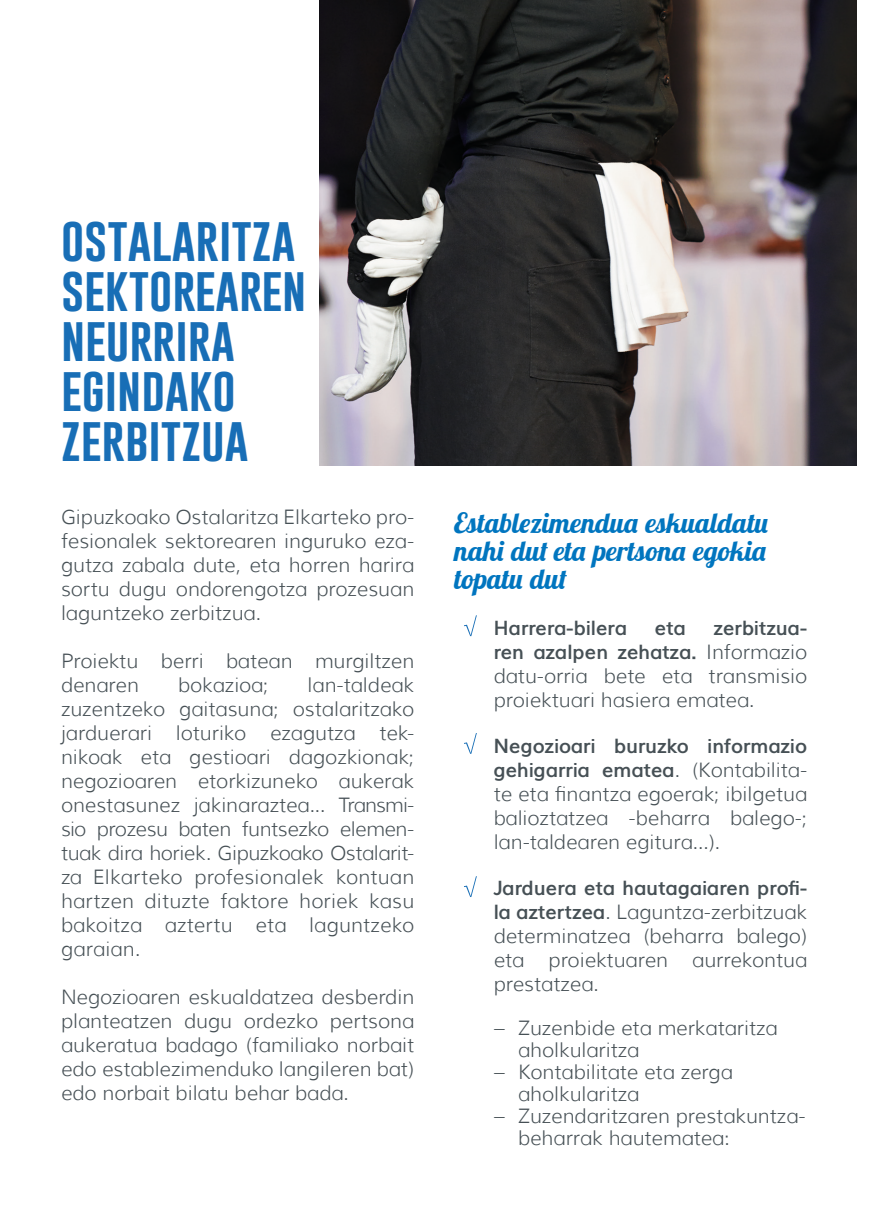
<style>
.page{position:relative;width:874px;height:1225px;background:#fff}
.page>*{position:absolute;margin:0;border:0;box-sizing:border-box;transform-origin:0 0}
.t1{font:46px/50px "Gobold";color:#186eb6}
.Destacado{font:italic 700 28px/28px "Lobster Two";color:#0075bf;text-align:justify}
.texto_sangrado{font:300 20px/24px "Muli";color:#465055;text-align:justify}
.texto_sangrado-2{font:700 20px "Muli";color:#465055}
.s1{font-weight:700}
</style>
<div class="page">
<img style="left:319px;top:0;width:537px;height:466px">
<svg style="left:464px;top:615px;width:12px;height:21px"></svg>
<svg style="left:464px;top:733px;width:12px;height:21px"></svg>
<svg style="left:464px;top:876px;width:12px;height:21px"></svg>
<p class="t1" style="left:61px;top:214px;width:247px">OSTALARITZA<br>SEKTOREAREN</p>
<p class="t1" style="left:61px;top:314px;width:175px">NEURRIRA</p>
<p class="t1" style="left:61px;top:364px;width:176px">EGINDAKO</p>
<p class="t1" style="left:61px;top:414px;width:189px">ZERBITZUA</p>
<p class="texto_sangrado" style="left:61px;top:505px;width:354px">Gipuzkoako Ostalaritza Elkarteko pro&shy;fesionalek sektorearen inguruko eza&shy;gutza zabala dute, eta horren harira sortu dugu ondorengotza prozesuan laguntzeko zerbitzua.</p>
<p class="texto_sangrado" style="left:61px;top:649px;width:354px">Proiektu berri batean murgiltzen denaren</p>
<p class="texto_sangrado" style="left:61px;top:673px;width:354px;text-indent:246px">lan-taldeak zuzentzeko gaitasuna; ostalaritzako jarduerari loturiko ezagutza tek&shy;nikoak eta gestioari dagozkionak; negozioaren etorkizuneko aukerak onestasunez jakinaraztea... Transmi&shy;sio prozesu baten funtsezko elemen&shy;tuak dira horiek. Gipuzkoako Ostalarit&shy;za Elkarteko profesionalek kontuan hartzen dituzte faktore horiek kasu bakoitza aztertu eta laguntzeko garaian.</p>
<p class="texto_sangrado" style="left:61px;top:985px;width:354px">Negozioaren eskualdatzea desberdin planteatzen dugu ordezko pertsona aukeratua badago (familiako norbait edo establezimenduko langileren bat) edo norbait bilatu behar bada.</p>
<p class="texto_sangrado" style="left:178px;top:673px;width:92px">bokazioa;</p>
<p class="Destacado" style="left:454px;top:508px;width:316px">Establezimendua eskualdatu nahi dut eta pertsona egokia topatu dut</p>
<p class="texto_sangrado-2" style="left:493px;top:616px;width:135px">Harrera-bilera</p>
<p class="texto_sangrado-2" style="left:654px;top:616px;width:33px">eta</p>
<p class="texto_sangrado" style="left:493px;top:616px;width:315px;text-indent:220px"><span class="s1">zerbitzua&shy;ren azalpen zehatza.</span> Informazio datu-orria bete eta transmisio proiektuari hasiera ematea.</p>
<p class="texto_sangrado" style="left:493px;top:734px;width:315px"><span class="s1">Negozioari buruzko informazio gehigarria ematea</span>. (Kontabilita&shy;te eta finantza egoerak; ibilgetua balioztatzea -beharra balego-; lan-taldearen egitura...).</p>
<p class="texto_sangrado" style="left:493px;top:876px;width:315px"><span class="s1">Jarduera eta hautagaiaren profi&shy;la aztertzea</span>. Laguntza-zerbitzuak determinatzea (beharra balego) eta proiektuaren aurrekontua prestatzea.</p>
<p class="texto_sangrado" style="left:518px;top:1017px;width:261px;line-height:22px;text-indent:-24px">– Zuzenbide eta merkataritza aholkularitza</p>
<p class="texto_sangrado" style="left:518px;top:1061px;width:216px;line-height:22px;text-indent:-24px">– Kontabilitate eta zerga aholkularitza</p>
<p class="texto_sangrado" style="left:518px;top:1105px;width:289px;line-height:22px;text-indent:-24px">– Zuzendaritzaren prestakuntza&shy;beharrak hautematea:</p>
</div>
